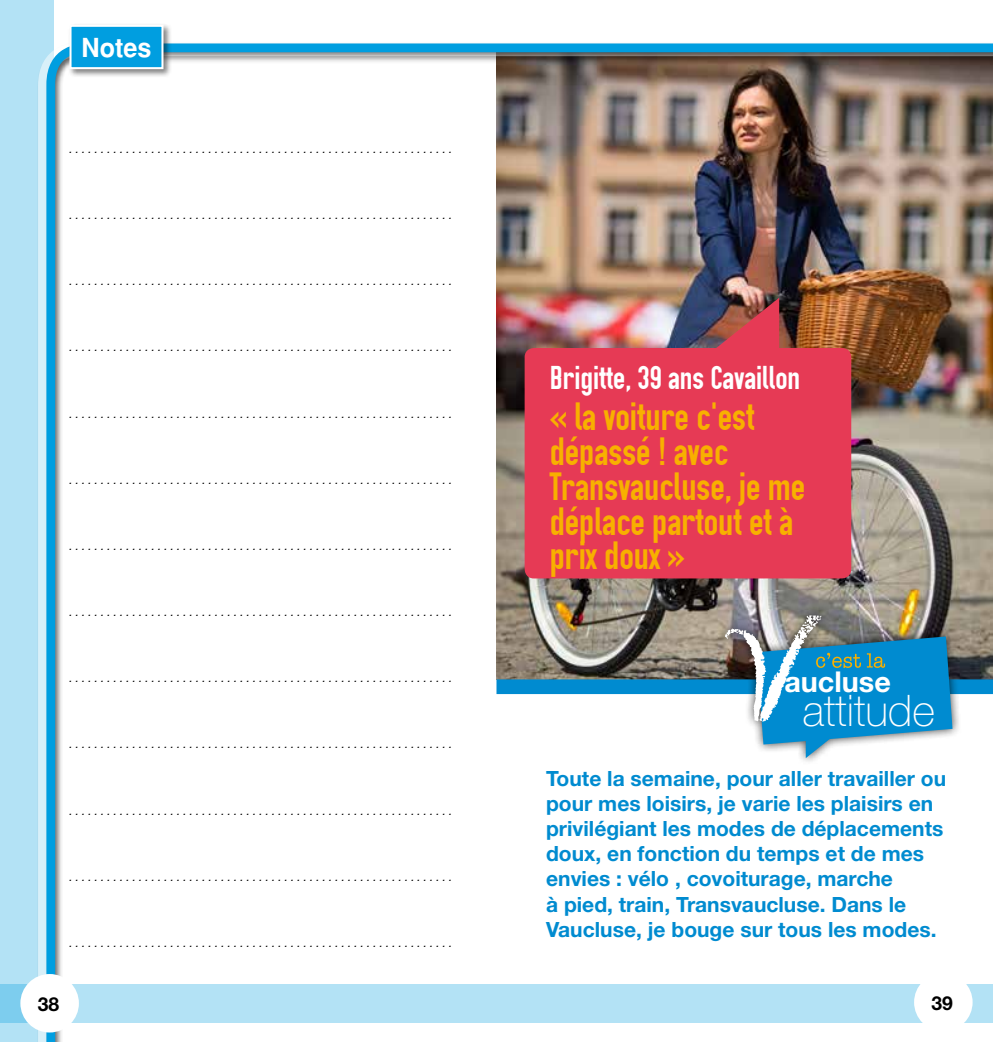
<style>
.page{position:relative;width:993px;height:1042px;background:#fff}
.page>*{position:absolute;margin:0;border:0;box-sizing:border-box;transform-origin:0 0}
.t1{font:100 43.57px "Helvetica Neue";color:#fff}
.t2{font:39.38px/34.8px "OSP DIN";color:#f8b000}
.t3{font:33.07px "OSP DIN";color:#fff}
.t4{font:700 28.7px "Helvetica Neue";color:#fff}
.t5{font:700 26.25px "Helvetica";color:#fff;scale:.96 1}
.t6{font:700 21px/25.2px "Helvetica Neue";color:#008bd0}
.t7{font:700 19.25px "Helvetica Neue";color:#000}
.t8{font:italic 11.38px "Helvetica Neue";color:#000}
</style>
<div class="page">
<svg style="left:0;top:0;width:54px;height:1042px;background:#b6e3f5"></svg>
<img style="left:42px;top:43px;width:950px;height:999px">
<div style="left:67px;top:23px;width:105px;height:55px;background:#000;opacity:.5"></div>
<div style="left:70px;top:26px;width:92px;height:42px;background:#009ee0"></div>
<div style="left:69px;top:25px;width:94px;height:44px;border:2px solid #fff"></div>
<div style="left:0;top:984px;width:992px;height:39px;background:#b3e2f5"></div>
<div style="left:20px;top:974px;width:59px;height:58px;background:#fff;border-radius:50%"></div>
<div style="left:913px;top:973px;width:59px;height:58px;background:#fff;border-radius:50%"></div>
<img style="left:704px;top:298px;width:75px;height:50px">
<div style="left:524px;top:348px;width:327px;height:230px;background:#e63a55;border-radius:9px"></div>
<div style="left:496px;top:679px;width:496px;height:15px;background:#008bd0"></div>
<div style="left:716px;top:606px;width:245px;height:160px;background:#000;opacity:.75"></div>
<svg style="left:723px;top:615px;width:229px;height:143px"></svg>
<h3 class="t5" style="left:81px;top:33px;width:74px">Notes</h3>
<p class="t8" style="left:69px;top:142px;width:384px">. . . . . . . . . . . . . . . . . . . . . . . . . . . . . . . . . . . . . . . . . . . . . . . . . . . . . . . . . . . . .</p>
<p class="t8" style="left:69px;top:208px;width:384px">. . . . . . . . . . . . . . . . . . . . . . . . . . . . . . . . . . . . . . . . . . . . . . . . . . . . . . . . . . . . .</p>
<p class="t8" style="left:69px;top:274px;width:384px">. . . . . . . . . . . . . . . . . . . . . . . . . . . . . . . . . . . . . . . . . . . . . . . . . . . . . . . . . . . . .</p>
<p class="t8" style="left:69px;top:340px;width:384px">. . . . . . . . . . . . . . . . . . . . . . . . . . . . . . . . . . . . . . . . . . . . . . . . . . . . . . . . . . . . .</p>
<p class="t8" style="left:69px;top:407px;width:384px">. . . . . . . . . . . . . . . . . . . . . . . . . . . . . . . . . . . . . . . . . . . . . . . . . . . . . . . . . . . . .</p>
<p class="t8" style="left:69px;top:473px;width:384px">. . . . . . . . . . . . . . . . . . . . . . . . . . . . . . . . . . . . . . . . . . . . . . . . . . . . . . . . . . . . .</p>
<p class="t8" style="left:69px;top:539px;width:384px">. . . . . . . . . . . . . . . . . . . . . . . . . . . . . . . . . . . . . . . . . . . . . . . . . . . . . . . . . . . . .</p>
<p class="t8" style="left:69px;top:605px;width:384px">. . . . . . . . . . . . . . . . . . . . . . . . . . . . . . . . . . . . . . . . . . . . . . . . . . . . . . . . . . . . .</p>
<p class="t8" style="left:69px;top:671px;width:384px">. . . . . . . . . . . . . . . . . . . . . . . . . . . . . . . . . . . . . . . . . . . . . . . . . . . . . . . . . . . . .</p>
<p class="t8" style="left:69px;top:737px;width:384px">. . . . . . . . . . . . . . . . . . . . . . . . . . . . . . . . . . . . . . . . . . . . . . . . . . . . . . . . . . . . .</p>
<p class="t8" style="left:69px;top:803px;width:384px">. . . . . . . . . . . . . . . . . . . . . . . . . . . . . . . . . . . . . . . . . . . . . . . . . . . . . . . . . . . . .</p>
<p class="t8" style="left:69px;top:870px;width:384px">. . . . . . . . . . . . . . . . . . . . . . . . . . . . . . . . . . . . . . . . . . . . . . . . . . . . . . . . . . . . .</p>
<p class="t8" style="left:69px;top:936px;width:384px">. . . . . . . . . . . . . . . . . . . . . . . . . . . . . . . . . . . . . . . . . . . . . . . . . . . . . . . . . . . . .</p>
<h3 class="t3" style="left:549px;top:361px;width:252px">Brigitte, 39 ans Cavaillon</h3>
<h2 class="t2" style="left:549px;top:400px;width:257px">« la voiture c'est dépassé ! avec<br>Transvaucluse, je me déplace partout et à prix doux »</h2>
<h3 class="t4" style="left:784px;top:664px;width:108px">aucluse</h3>
<h1 class="t1" style="left:802px;top:686px;width:134px">attitude</h1>
<p class="t6" style="left:546px;top:765px;width:401px">Toute la semaine, pour aller travailler ou pour mes loisirs, je varie les plaisirs en privilégiant les modes de déplacements doux, en fonction du temps et de mes envies : vélo , covoiturage, marche<br>à pied, train, Transvaucluse. Dans le Vaucluse, je bouge sur tous les modes.</p>
<h3 class="t7" style="left:38px;top:992px;width:23px">38</h3>
<h3 class="t7" style="left:931px;top:991px;width:23px">39</h3>
</div>
